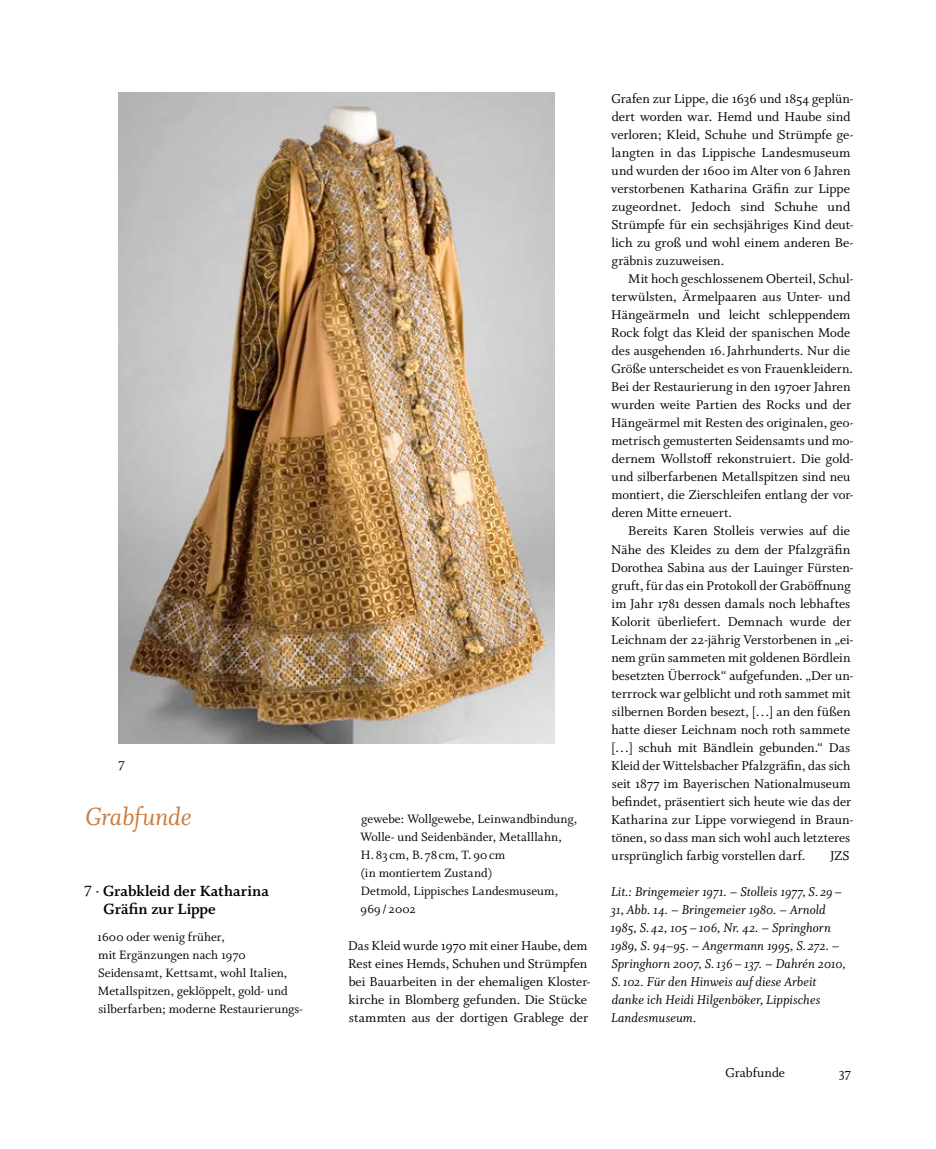
<style>
.page{position:relative;width:936px;height:1149px;background:#fff}
.page>*{position:absolute;margin:0;border:0;box-sizing:border-box;transform-origin:0 0}
.t1{font:27.75px "Whitman Italic Os F";letter-spacing:-.01em;color:#ca7c3f}
.t2{font:16.5px/18px "Whitman Bold Os F";color:#000}
.t3{font:14.25px/18px "Whitman Roman Os F";color:#000}
.t4{font:14.25px/18px "Whitman Italic Os F";color:#000}
.t5{font:14.25px "Whitman Roman Os F";color:#000;scale:1.05 1}
.t6{font:13.5px/18px "Whitman Roman Os F";letter-spacing:.005em;color:#000}
.s1{font-family:"Whitman Roman Os F"}
</style>
<div class="page">
<img style="left:118px;top:93px;width:436px;height:649px">
<p class="t3" style="left:118px;top:756px;width:8px">7</p>
<p class="t1" style="left:85px;top:801px;width:108px">Grabfunde</p>
<p class="t2" style="left:104px;top:881px;width:167px;text-indent:-19px"><span class="s1">7 ·</span> Grabkleid der Katharina<br>Gräfin zur Lippe</p>
<p class="t6" style="left:97px;top:927px;width:207px">1600 oder wenig früher,<br>mit Ergänzungen nach 1970<br>Seidensamt, Kettsamt, wohl Italien, Metallspitzen, geklöppelt, gold- und silberfarben; moderne Restaurierungs-</p>
<p class="t6" style="left:360px;top:810px;width:218px">gewebe: Wollgewebe, Leinwandbindung,<br>Wolle- und Seidenbänder, Metalllahn,<br>H. 83 cm, B. 78 cm, T. 90cm<br>(in montiertem Zustand)<br>Detmold, Lippisches Landesmuseum,<br>969 / 2002</p>
<p class="t3" style="left:348px;top:936px;width:244px">Das Kleid wurde 1970 mit einer Haube, dem Rest eines Hemds, Schuhen und Strümpfen bei Bauarbeiten in der ehemaligen Kloster&shy;kirche in Blomberg gefunden. Die Stücke stammten aus der dortigen Grablege der</p>
<p class="t3" style="left:611px;top:90px;width:243px">Grafen zur Lippe, die 1636 und 1854 geplün-</p>
<p class="t3" style="left:612px;top:108px;width:240px">dert worden war. Hemd und Haube sind</p>
<p class="t3" style="left:611px;top:126px;width:244px">verloren; Kleid, Schuhe und Strümpfe ge-</p>
<p class="t3" style="left:611px;top:144px;width:240px">langten in das Lippische Landesmuseum</p>
<p class="t3" style="left:611px;top:162px;width:240px">und wurden der 1600 im Alter von 6 Jahren</p>
<p class="t3" style="left:611px;top:180px;width:240px">verstorbenen Katharina Gräfin zur Lippe</p>
<p class="t5" style="left:611px;top:199px;width:229px">zugeordnet. Jedoch sind Schuhe und</p>
<p class="t3" style="left:611px;top:216px;width:243px">Strümpfe für ein sechsjähriges Kind deut-</p>
<p class="t3" style="left:611px;top:234px;width:244px">lich zu groß und wohl einem anderen Be-</p>
<p class="t3" style="left:611px;top:252px;width:114px">gräbnis zuzuweisen.</p>
<p class="t3" style="left:628px;top:270px;width:227px">Mit hoch geschlossenem Oberteil, Schul-</p>
<p class="t3" style="left:611px;top:288px;width:240px">terwülsten, Ärmelpaaren aus Unter- und</p>
<p class="t3" style="left:611px;top:306px;width:241px">Hängeärmeln und leicht schleppendem</p>
<p class="t3" style="left:611px;top:324px;width:240px">Rock folgt das Kleid der spanischen Mode</p>
<p class="t3" style="left:612px;top:342px;width:240px">des ausgehenden 16.Jahrhunderts. Nur die</p>
<p class="t3" style="left:611px;top:360px;width:243px">Größe unterscheidet es von Frauenkleidern.</p>
<p class="t3" style="left:611px;top:378px;width:241px">Bei der Restaurierung in den 1970er Jahren</p>
<p class="t3" style="left:611px;top:396px;width:241px">wurden weite Partien des Rocks und der</p>
<p class="t3" style="left:611px;top:414px;width:244px">Hängeärmel mit Resten des originalen, geo-</p>
<p class="t3" style="left:611px;top:432px;width:243px">metrisch gemusterten Seidensamts und mo-</p>
<p class="t3" style="left:612px;top:450px;width:242px">dernem Wollstoff rekonstruiert. Die gold-</p>
<p class="t3" style="left:611px;top:468px;width:240px">und silberfarbenen Metallspitzen sind neu</p>
<p class="t3" style="left:611px;top:486px;width:243px">montiert, die Zierschleifen entlang der vor-</p>
<p class="t3" style="left:612px;top:504px;width:122px">deren Mitte erneuert.</p>
<p class="t3" style="left:628px;top:522px;width:223px">Bereits Karen Stolleis verwies auf die</p>
<p class="t3" style="left:611px;top:540px;width:241px">Nähe des Kleides zu dem der Pfalzgräfin</p>
<p class="t3" style="left:611px;top:558px;width:244px">Dorothea Sabina aus der Lauinger Fürsten-</p>
<p class="t3" style="left:611px;top:576px;width:240px">gruft, für das ein Protokoll der Graböffnung</p>
<p class="t3" style="left:611px;top:594px;width:240px">im Jahr 1781 dessen damals noch lebhaftes</p>
<p class="t3" style="left:611px;top:612px;width:241px">Kolorit überliefert. Demnach wurde der</p>
<p class="t3" style="left:611px;top:630px;width:244px">Leichnam der 22-jährig Verstorbenen in „ei-</p>
<p class="t3" style="left:611px;top:648px;width:240px">nem grün sammeten mit goldenen Bördlein</p>
<p class="t3" style="left:611px;top:666px;width:243px">besetzten Überrock“ aufgefunden. „Der un-</p>
<p class="t3" style="left:611px;top:684px;width:241px">terrrock war gelblicht und roth sammet mit</p>
<p class="t3" style="left:612px;top:702px;width:240px">silbernen Borden besezt, […] an den füßen</p>
<p class="t3" style="left:611px;top:720px;width:240px">hatte dieser Leichnam noch roth sammete</p>
<p class="t3" style="left:611px;top:738px;width:240px">[…] schuh mit Bändlein gebunden.“ Das</p>
<p class="t3" style="left:611px;top:756px;width:241px">Kleid der Wittelsbacher Pfalzgräfin, das sich</p>
<p class="t3" style="left:612px;top:774px;width:240px">seit 1877 im Bayerischen Nationalmuseum</p>
<p class="t3" style="left:611px;top:792px;width:241px">befindet, präsentiert sich heute wie das der</p>
<p class="t3" style="left:611px;top:810px;width:244px">Katharina zur Lippe vorwiegend in Braun-</p>
<p class="t3" style="left:611px;top:828px;width:240px">tönen, so dass man sich wohl auch letzteres</p>
<p class="t3" style="left:611px;top:846px;width:195px">ursprünglich farbig vorstellen darf.</p>
<p class="t3" style="left:830px;top:846px;width:21px">JZS</p>
<p class="t4" style="left:610px;top:882px;width:237px">Lit.: Bringemeier 1971. – Stolleis 1977, S. 29– 31, Abb. 14. – Bringemeier 1980. – Arnold 1985, S. 42, 105–106, Nr. 42. – Springhorn 1989, S. 94–95. – Angermann 1995, S. 272. – Springhorn 2007, S.136–137. – Dahrén 2010, S.102. Für den Hinweis auf diese Arbeit danke ich Heidi Hilgenböker, Lippisches Landesmuseum.</p>
<p class="t3" style="left:725px;top:1063px;width:61px">Grabfunde</p>
<p class="t3" style="left:838px;top:1063px;width:14px">37</p>
</div>
